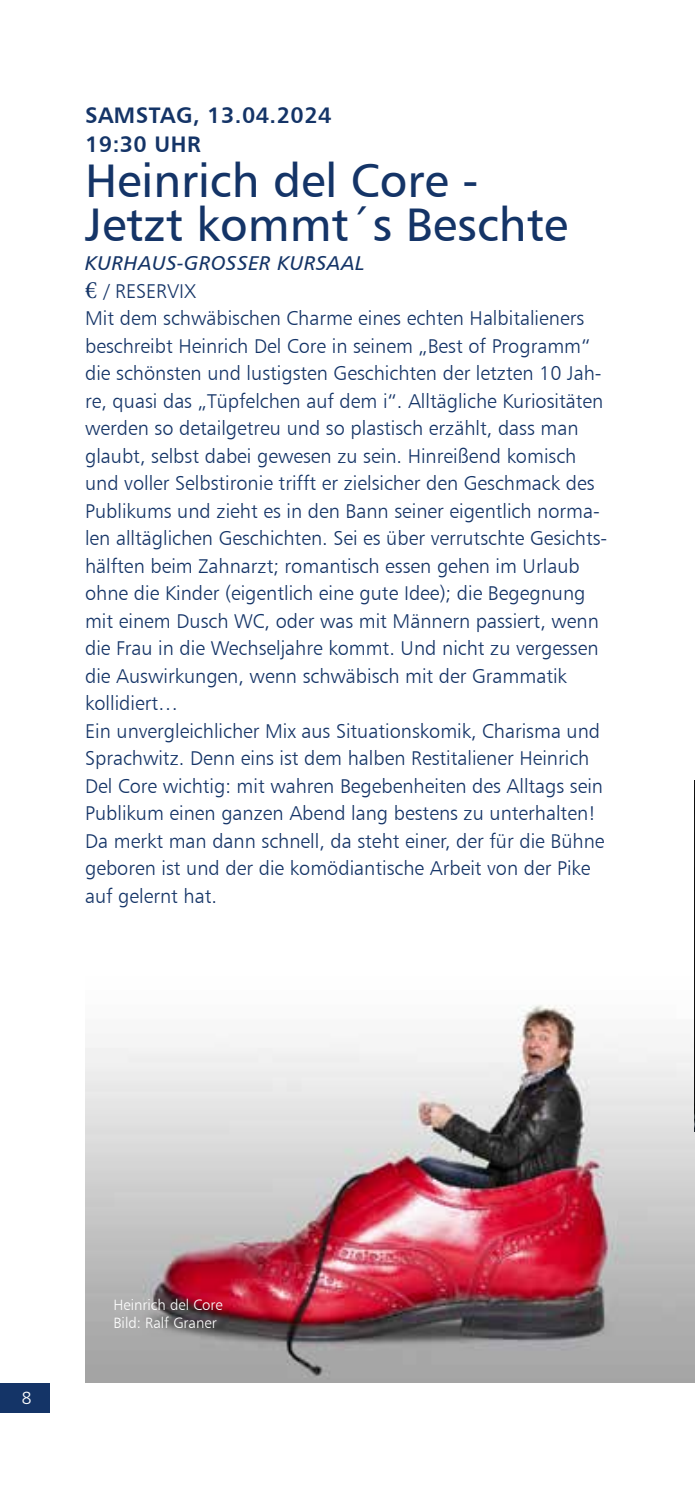
<style>
.page{position:relative;width:695px;height:1489px;background:#fff}
.page>*{position:absolute;margin:0;border:0;box-sizing:border-box;transform-origin:0 0}
.t1{font:47.25px/44.2px "Humanist 777 BT Roman B";color:#143467}
.t2{font:22.5px/29px "Humanist 777 BT Bold B";letter-spacing:.02em;color:#143467}
.t3{font:20px/27.5px "Humanist 777 BT Light B";color:#143467}
.t4{font:20px "Humanist 777 BT Italic B";letter-spacing:.02em;color:#143467}
.t5{font:300 17.5px "Frutiger LT Std";color:#fff}
.t6{font:15px/18px "Humanist 777 BT Light B";color:#fff}
.s1{font-family:"Minion Pro";font-size:25px}
</style>
<div class="page">
<div style="left:0;top:1382px;width:49px;height:30px;background:#143467"></div>
<img style="left:85px;top:1004px;width:609px;height:378px">
<img style="left:694px;top:780px;width:1px;height:350px">
<p class="t2" style="left:85px;top:101px;width:248px">SAMSTAG, 13.04.2024<br>19:30 UHR</p>
<h1 class="t1" style="left:85px;top:157px;width:484px">Heinrich del Core -<br>Jetzt kommt´s Beschte</h1>
<p class="t4" style="left:85px;top:250px;width:281px">KURHAUS-GROSSER KURSAAL</p>
<p class="t3" style="left:85px;top:276px;width:523px"><span class="s1">€</span> / RESERVIX<br>Mit dem schwäbischen Charme eines echten Halbitalieners beschreibt Heinrich Del Core in seinem „Best of Programm“ die schönsten und lustigsten Geschichten der letzten 10 Jah&shy;re, quasi das „Tüpfelchen auf dem i“. Alltägliche Kuriositäten werden so detailgetreu und so plastisch erzählt, dass man glaubt, selbst dabei gewesen zu sein. Hinreißend komisch und voller Selbstironie trifft er zielsicher den Geschmack des Publikums und zieht es in den Bann seiner eigentlich norma&shy;len alltäglichen Geschichten. Sei es über verrutschte Gesichts&shy;hälften beim Zahnarzt; romantisch essen gehen im Urlaub ohne die Kinder (eigentlich eine gute Idee); die Begegnung mit einem Dusch WC, oder was mit Männern passiert, wenn die Frau in die Wechseljahre kommt. Und nicht zu vergessen die Auswirkungen, wenn schwäbisch mit der Grammatik kollidiert…<br>Ein unvergleichlicher Mix aus Situationskomik, Charisma und Sprachwitz. Denn eins ist dem halben Restitaliener Heinrich Del Core wichtig: mit wahren Begebenheiten des Alltags sein Publikum einen ganzen Abend lang bestens zu unterhalten!<br>Da merkt man dann schnell, da steht einer, der für die Bühne geboren ist und der die komödiantische Arbeit von der Pike auf gelernt hat.</p>
<p class="t5" style="left:22px;top:1387px;width:11px">8</p>
<p class="t6" style="left:113px;top:1295px;width:111px">Heinrich del Core<br>Bild: Ralf Graner</p>
</div>
